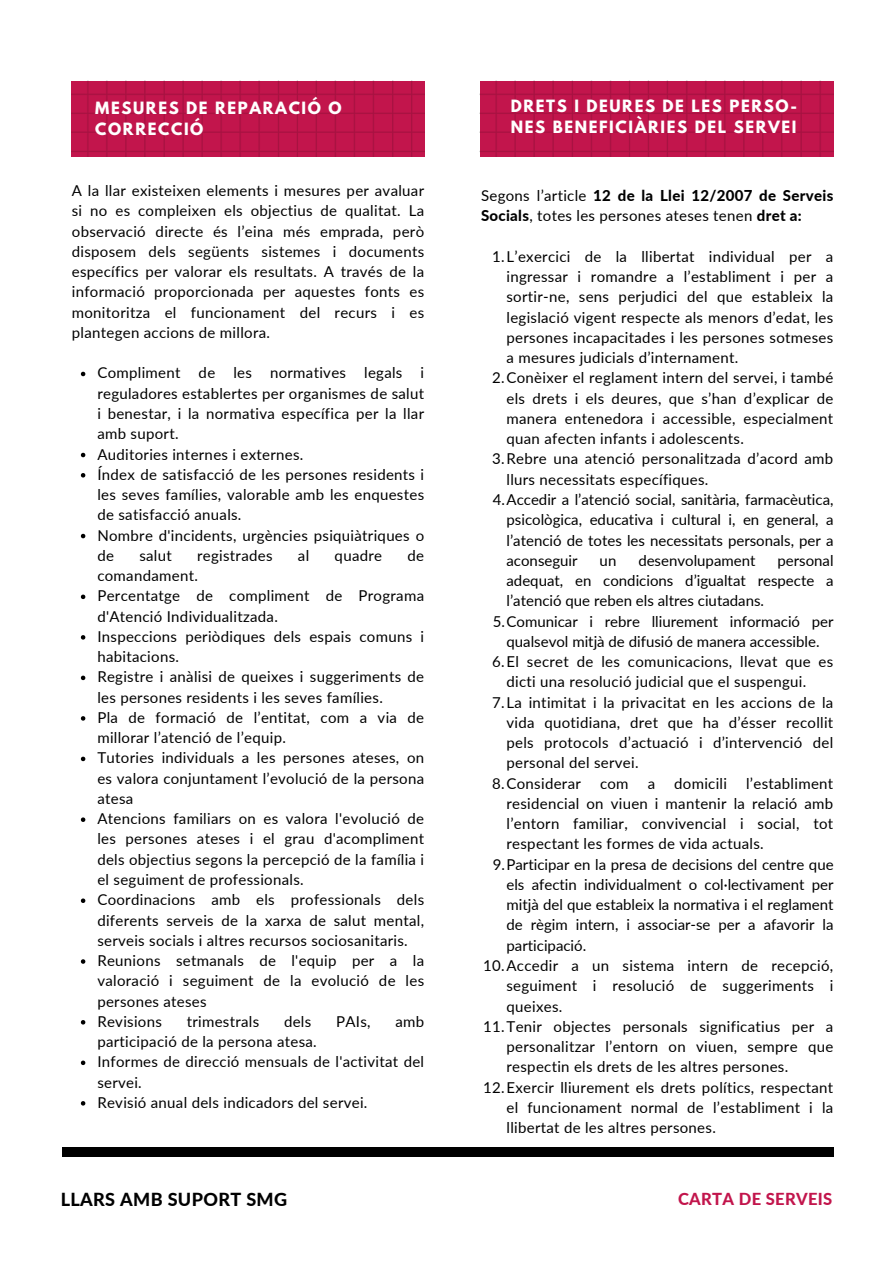
<style>
.page{position:relative;width:894px;height:1264px;background:#fff}
.page>*{position:absolute;margin:0;border:0;box-sizing:border-box;transform-origin:0 0}
.t1{font:800 18px "Lato";letter-spacing:.02em;color:#000}
.t2{font:800 16.5px "Lato";letter-spacing:.02em;color:#c2154c}
.t3{font:15px/20.2px "Lato";letter-spacing:.02em;color:#000;text-align:justify}
.t4{font:15px/20.2px "Lato";color:#000;text-align:center}
.t5{font:700 15px/21px "League Spartan";letter-spacing:.11em;color:#fff}
.s1{font-weight:800}
</style>
<div class="page">
<div style="left:62px;top:1147px;width:771px;height:9px;background:#000"></div>
<img style="left:71px;top:81px;width:354px;height:75px">
<svg style="left:81px;top:372px;width:4px;height:4px"></svg>
<svg style="left:81px;top:453px;width:4px;height:4px"></svg>
<svg style="left:81px;top:473px;width:4px;height:4px"></svg>
<svg style="left:81px;top:534px;width:4px;height:4px"></svg>
<svg style="left:81px;top:594px;width:4px;height:5px"></svg>
<svg style="left:81px;top:635px;width:4px;height:4px"></svg>
<svg style="left:81px;top:675px;width:4px;height:5px"></svg>
<svg style="left:81px;top:716px;width:4px;height:4px"></svg>
<svg style="left:81px;top:756px;width:4px;height:5px"></svg>
<svg style="left:81px;top:817px;width:4px;height:5px"></svg>
<svg style="left:81px;top:898px;width:4px;height:5px"></svg>
<svg style="left:81px;top:959px;width:4px;height:4px"></svg>
<svg style="left:81px;top:1020px;width:4px;height:4px"></svg>
<svg style="left:81px;top:1060px;width:4px;height:5px"></svg>
<svg style="left:81px;top:1101px;width:4px;height:4px"></svg>
<img style="left:480px;top:81px;width:353px;height:75px">
<p class="t5" style="left:95px;top:99px;width:248px">MESURES DE REPARACIÓ O<br>CORRECCIÓ</p>
<p class="t5" style="left:510px;top:97px;width:287px">DRETS I DEURES DE LES PERSO-<br>NES BENEFICIÀRIES DEL SERVEI</p>
<h2 class="t3" style="left:72px;top:180px;width:354px">A la llar existeixen elements i mesures per avaluar si no es compleixen els objectius de qualitat. La observació directe és l’eina més emprada, però disposem dels següents sistemes i documents específics per valorar els resultats. A través de la informació proporcionada per aquestes fonts es monitoritza el funcionament del recurs i es plantegen accions de millora.</h2>
<p class="t3" style="left:97px;top:362px;width:328px">Compliment de les normatives legals i reguladores establertes per organismes de salut i benestar, i la normativa específica per la llar amb suport.</p>
<h2 class="t3" style="left:97px;top:443px;width:207px">Auditories internes i externes.</h2>
<p class="t3" style="left:97px;top:464px;width:328px">Índex de satisfacció de les persones residents i les seves famílies, valorable amb les enquestes de satisfacció anuals.</p>
<p class="t3" style="left:97px;top:524px;width:328px">Nombre d'incidents, urgències psiquiàtriques o de</p>
<p class="t3" style="left:139px;top:545px;width:34px">salut</p>
<p class="t3" style="left:197px;top:545px;width:77px">registrades</p>
<p class="t3" style="left:298px;top:545px;width:13px">al</p>
<p class="t3" style="left:334px;top:545px;width:49px">quadre</p>
<p class="t3" style="left:407px;top:545px;width:18px">de</p>
<p class="t3" style="left:97px;top:565px;width:102px">comandament.</p>
<p class="t3" style="left:97px;top:585px;width:328px">Percentatge de compliment de Programa d'Atenció Individualitzada.</p>
<p class="t3" style="left:97px;top:626px;width:328px">Inspeccions periòdiques dels espais comuns i habitacions.</p>
<p class="t3" style="left:97px;top:666px;width:328px">Registre i anàlisi de queixes i suggeriments de les persones residents i les seves famílies.</p>
<p class="t3" style="left:97px;top:707px;width:328px">Pla de formació de l’entitat, com a via de millorar l’atenció de l’equip.</p>
<p class="t3" style="left:97px;top:747px;width:328px">Tutories individuals a les persones ateses, on es valora conjuntament l’evolució de la persona atesa</p>
<p class="t3" style="left:97px;top:808px;width:328px">Atencions familiars on es valora l'evolució de les persones ateses i el grau d'acompliment dels objectius segons la percepció de la família i el seguiment de professionals.</p>
<p class="t3" style="left:97px;top:889px;width:328px">Coordinacions amb els professionals dels diferents serveis de la xarxa de salut mental, serveis socials i altres recursos sociosanitaris.</p>
<p class="t3" style="left:97px;top:950px;width:328px">Reunions setmanals de l'equip per a la valoració i seguiment de la evolució de les persones ateses</p>
<p class="t3" style="left:97px;top:1010px;width:66px">Revisions</p>
<p class="t3" style="left:187px;top:1010px;width:74px">trimestrals</p>
<p class="t3" style="left:284px;top:1010px;width:29px">dels</p>
<p class="t3" style="left:336px;top:1010px;width:36px">PAIs,</p>
<p class="t3" style="left:395px;top:1010px;width:30px">amb</p>
<p class="t3" style="left:97px;top:1031px;width:221px">participació de la persona atesa.</p>
<p class="t3" style="left:97px;top:1051px;width:328px">Informes de direcció mensuals de l'activitat del servei.</p>
<p class="t3" style="left:97px;top:1091px;width:271px">Revisió anual dels indicadors del servei.</p>
<p class="t1" style="left:61px;top:1187px;width:228px">LLARS AMB SUPORT SMG</p>
<p class="t3" style="left:481px;top:185px;width:354px">Segons l’article <span class="s1">12 de la Llei 12/2007 de Serveis<br>Socials</span>, totes les persones ateses tenen <span class="s1">dret a:</span></p>
<p class="t3" style="left:506px;top:246px;width:328px;text-indent:-14px">1.L’exercici de la llibertat individual per a ingressar i romandre a l’establiment i per a sortir-ne, sens perjudici del que estableix la legislació vigent respecte als menors d’edat, les persones incapacitades i les persones sotmeses a mesures judicials d’internament.</p>
<p class="t3" style="left:506px;top:367px;width:328px;text-indent:-14px">2.Conèixer el reglament intern del servei, i també els drets i els deures, que s’han d’explicar de manera entenedora i accessible, especialment quan afecten infants i adolescents.</p>
<p class="t3" style="left:506px;top:448px;width:328px;text-indent:-14px">3.Rebre una atenció personalitzada d’acord amb llurs necessitats específiques.</p>
<p class="t3" style="left:506px;top:489px;width:328px;text-indent:-14px">4.Accedir a l’atenció social, sanitària, farmacèutica, psicològica, educativa i cultural i, en general, a l’atenció de totes les necessitats personals, per a aconseguir</p>
<p class="t3" style="left:506px;top:550px;width:328px;text-indent:271px">personal adequat, en condicions d’igualtat respecte a l’atenció que reben els altres ciutadans.</p>
<p class="t4" style="left:492px;top:610px;width:342px">5.Comunicar i rebre lliurement informació per qualsevol mitjà de difusió de manera accessible.</p>
<p class="t3" style="left:506px;top:651px;width:328px;text-indent:-14px">6.El secret de les comunicacions, llevat que es dicti una resolució judicial que el suspengui.</p>
<p class="t3" style="left:506px;top:691px;width:328px;text-indent:-14px">7.La intimitat i la privacitat en les accions de la vida quotidiana, dret que ha d’ésser recollit pels protocols d’actuació i d’intervenció del personal del servei.</p>
<p class="t3" style="left:492px;top:772px;width:90px">8.Considerar</p>
<p class="t3" style="left:600px;top:772px;width:30px">com</p>
<p class="t3" style="left:647px;top:772px;width:9px">a</p>
<p class="t3" style="left:674px;top:772px;width:54px">domicili</p>
<p class="t3" style="left:599px;top:550px;width:18px">un</p>
<p class="t4" style="left:638px;top:550px;width:119px">desenvolupament</p>
<p class="t3" style="left:506px;top:772px;width:328px;text-indent:239px">l’establiment residencial on viuen i mantenir la relació amb l’entorn familiar, convivencial i social, tot respectant les formes de vida actuals.</p>
<p class="t3" style="left:506px;top:853px;width:328px;text-indent:-14px">9.Participar en la presa de decisions del centre que els afectin individualment o col·lectivament per mitjà del que estableix la normativa i el reglament de règim intern, i associar-se per a afavorir la participació.</p>
<p class="t3" style="left:506px;top:955px;width:328px;text-indent:-23px">10.Accedir a un sistema intern de recepció, seguiment i resolució de suggeriments i queixes.</p>
<p class="t3" style="left:506px;top:1015px;width:328px;text-indent:-23px">11.Tenir objectes personals significatius per a personalitzar l’entorn on viuen, sempre que respectin els drets de les altres persones.</p>
<p class="t3" style="left:506px;top:1076px;width:328px;text-indent:-23px">12.Exercir lliurement els drets polítics, respectant el funcionament normal de l’establiment i la llibertat de les altres persones.</p>
<p class="t2" style="left:677px;top:1188px;width:156px">CARTA DE SERVEIS</p>
</div>
